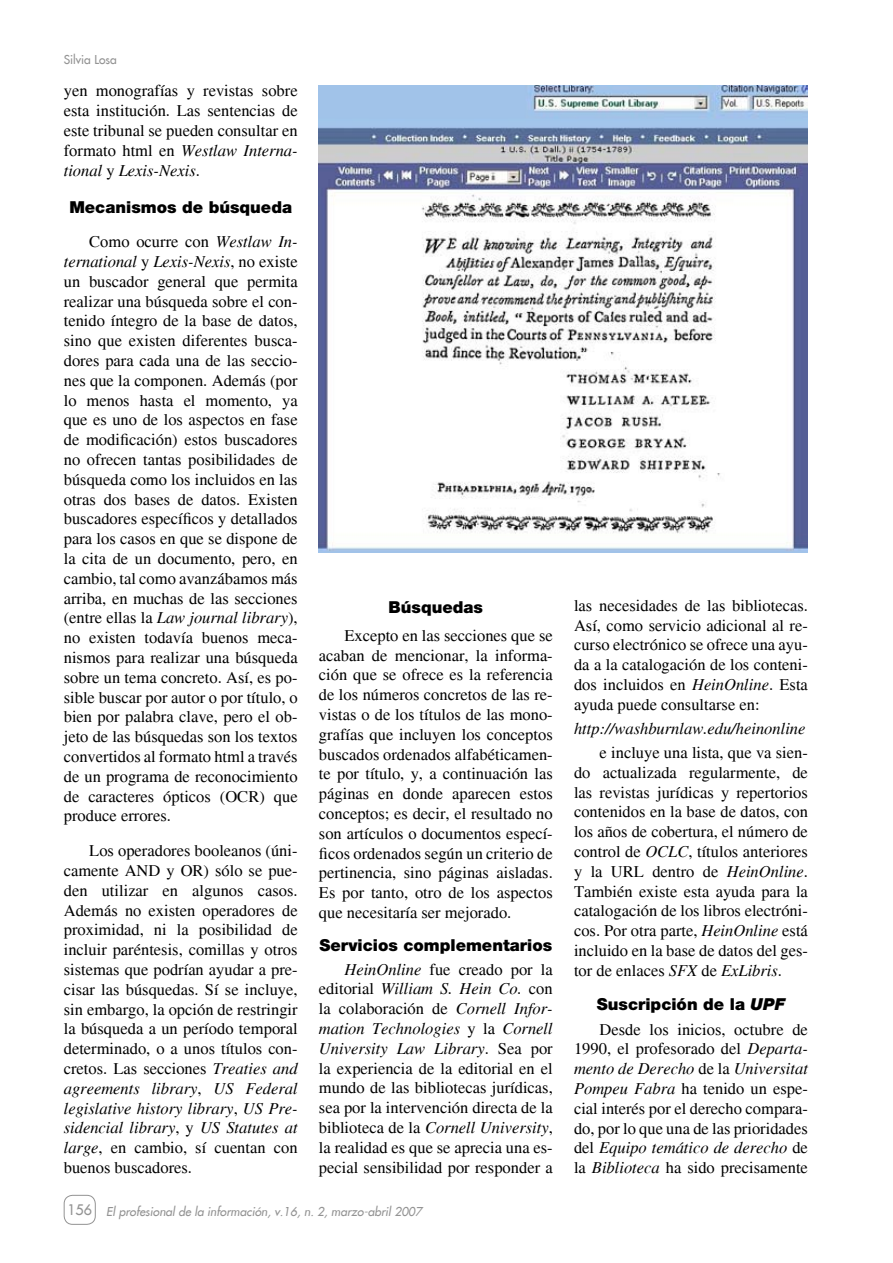
<style>
.page{position:relative;width:893px;height:1263px;background:#fff}
.page>*{position:absolute;margin:0;border:0;box-sizing:border-box;transform-origin:0 0}
.t1{font:16.5px/19.8px "Times";color:#000;text-align:justify}
.t2{font:900 16.5px "Helvetica Neue";color:#000}
.t3{font:italic 16.5px "Times";color:#000}
.t4{font:14.25px "Futura";color:#939393}
.t5{font:italic 12px "Futura";color:#939393}
.t6{font:12px "Futura";color:#939393}
.s1{font-style:italic}
</style>
<div class="page">
<svg style="left:63px;top:1194px;width:33px;height:30px"></svg>
<img style="left:319px;top:85px;width:489px;height:468px">
<p class="t6" style="left:64px;top:52px;width:55px">Silvia Losa</p>
<p class="t1" style="left:64px;top:81px;width:235px">yen monografías y revistas sobre esta institución. Las sentencias de este tribunal se pueden consultar en formato html en <span class="s1">Westlaw Interna&shy;tional</span> y <span class="s1">Lexis-Nexis</span>.</p>
<p class="t2" style="left:69px;top:197px;width:224px">Mecanismos de búsqueda</p>
<p class="t1" style="left:64px;top:232px;width:235px;text-indent:26px">Como ocurre con <span class="s1">Westlaw In&shy;ternational</span> y <span class="s1">Lexis-Nexis</span>, no existe un buscador general que permita realizar una búsqueda sobre el con&shy;tenido íntegro de la base de datos, sino que existen diferentes busca&shy;dores para cada una de las seccio&shy;nes que la componen. Además (por lo menos hasta el momento, ya que es uno de los aspectos en fase de modificación) estos buscadores no ofrecen tantas posibilidades de búsqueda como los incluidos en las otras dos bases de datos. Existen buscadores específicos y detallados para los casos en que se dispone de la cita de un documento, pero, en cambio, tal como avanzábamos más arriba, en muchas de las secciones (entre ellas la <span class="s1">Law journal library</span>), no existen todavía buenos meca&shy;nismos para realizar una búsqueda sobre un tema concreto. Así, es po&shy;sible buscar por autor o por título, o bien por palabra clave, pero el ob&shy;jeto de las búsquedas son los textos convertidos al formato html a través de un programa de reconocimiento de caracteres ópticos (OCR) que produce errores.</p>
<p class="t1" style="left:64px;top:841px;width:235px;text-indent:26px">Los operadores booleanos (úni&shy;camente AND y OR) sólo se pue&shy;den utilizar en algunos casos.<br>Además no existen operadores de proximidad, ni la posibilidad de incluir paréntesis, comillas y otros sistemas que podrían ayudar a pre&shy;cisar las búsquedas. Sí se incluye, sin embargo, la opción de restringir la búsqueda a un período temporal determinado, o a unos títulos con&shy;cretos. Las secciones <span class="s1">Treaties and agreements library</span>, <span class="s1">US Federal legislative history library</span>, <span class="s1">US Pre&shy;sidencial library</span>, y <span class="s1">US Statutes at large</span>, en cambio, sí cuentan con buenos buscadores.</p>
<p class="t2" style="left:389px;top:597px;width:96px">Búsquedas</p>
<p class="t1" style="left:319px;top:625px;width:235px;text-indent:26px">Excepto en las secciones que se acaban de mencionar, la informa&shy;ción que se ofrece es la referencia de los números concretos de las re&shy;vistas o de los títulos de las mono&shy;grafías que incluyen los conceptos buscados ordenados alfabéticamen&shy;te por título, y, a continuación las páginas en donde aparecen estos conceptos; es decir, el resultado no son artículos o documentos especí&shy;ficos ordenados según un criterio de pertinencia, sino páginas aisladas.<br>Es por tanto, otro de los aspectos que necesitaría ser mejorado.</p>
<p class="t2" style="left:319px;top:935px;width:234px">Servicios complementarios</p>
<p class="t1" style="left:319px;top:959px;width:235px;text-indent:26px"><span class="s1">HeinOnline</span> fue creado por la editorial <span class="s1">William S. Hein Co.</span> con la colaboración de <span class="s1">Cornell Infor&shy;mation Technologies</span> y la <span class="s1">Cornell University Law Library</span>. Sea por la experiencia de la editorial en el mundo de las bibliotecas jurídicas, sea por la intervención directa de la biblioteca de la <span class="s1">Cornell University</span>, la realidad es que se aprecia una es&shy;pecial sensibilidad por responder a</p>
<p class="t4" style="left:67px;top:1201px;width:26px">156</p>
<p class="t5" style="left:106px;top:1204px;width:317px">El profesional de la información, v.16, n. 2, marzo-abril 2007</p>
<p class="t1" style="left:574px;top:596px;width:235px">las necesidades de las bibliotecas.<br>Así, como servicio adicional al re&shy;curso electrónico se ofrece una ayu&shy;da a la catalogación de los conteni&shy;dos incluidos en <span class="s1">HeinOnline</span>. Esta ayuda puede consultarse en:</p>
<p class="t3" style="left:574px;top:719px;width:233px">http://washburnlaw.edu/heinonline</p>
<p class="t1" style="left:574px;top:743px;width:235px;text-indent:26px">e incluye una lista, que va sien&shy;do actualizada regularmente, de las revistas jurídicas y repertorios contenidos en la base de datos, con los años de cobertura, el número de control de <span class="s1">OCLC</span>, títulos anteriores y la URL dentro de <span class="s1">HeinOnline</span>.<br>También existe esta ayuda para la catalogación de los libros electróni&shy;cos. Por otra parte, <span class="s1">HeinOnline</span> está incluido en la base de datos del ges&shy;tor de enlaces <span class="s1">SFX</span> de <span class="s1">ExLibris</span>.</p>
<p class="t2" style="left:597px;top:995px;width:190px">Suscripción de la <span class="s1">UPF</span></p>
<p class="t1" style="left:574px;top:1019px;width:235px;text-indent:26px">Desde los inicios, octubre de 1990, el profesorado del <span class="s1">Departa&shy;mento de Derecho</span> de la <span class="s1">Universitat Pompeu Fabra</span> ha tenido un espe&shy;cial interés por el derecho compara&shy;do, por lo que una de las prioridades del <span class="s1">Equipo temático de derecho</span> de la <span class="s1">Biblioteca</span> ha sido precisamente</p>
</div>
